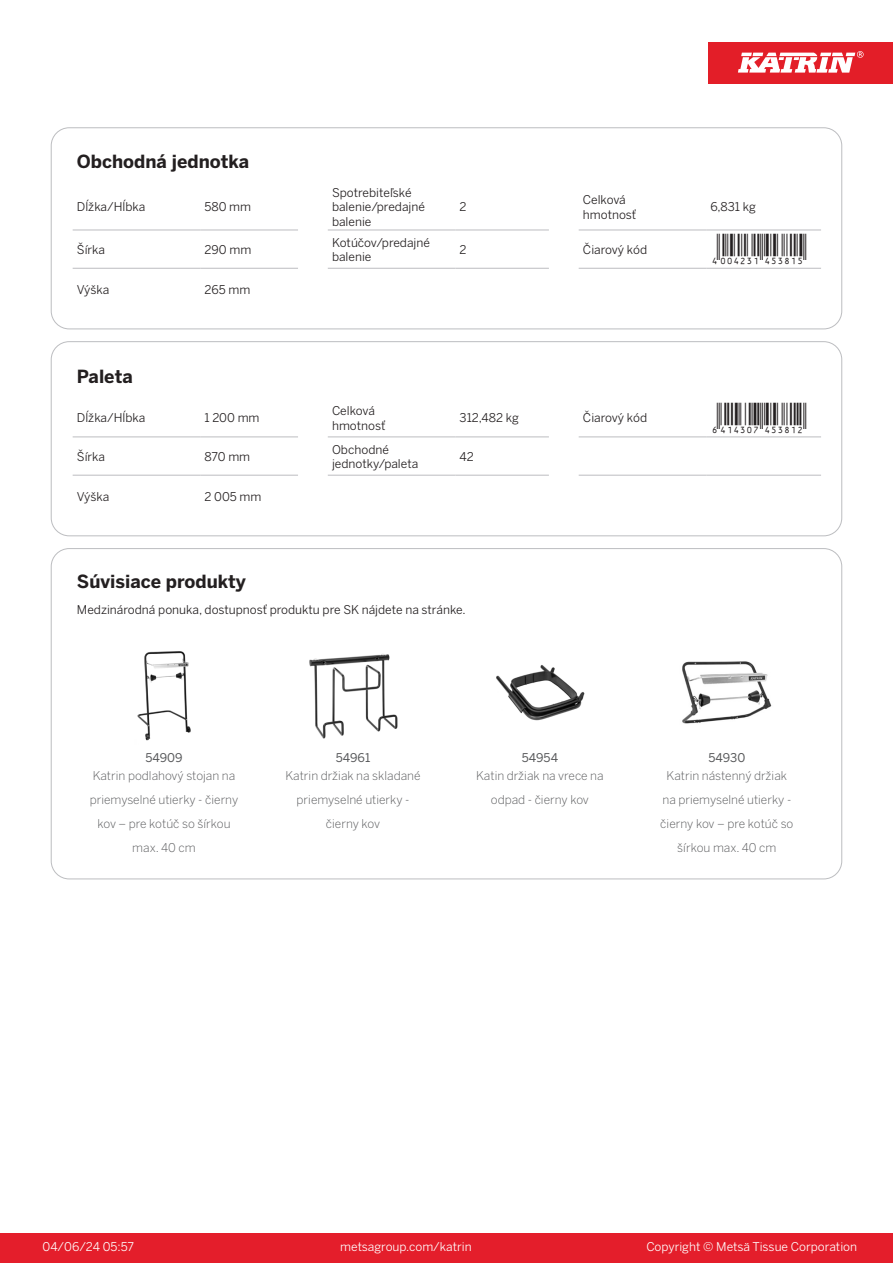
<style>
.page{position:relative;width:893px;height:1263px;background:#fff}
.page>*{position:absolute;margin:0;border:0;box-sizing:border-box;transform-origin:0 0}
.T_EAN{font:30px "Viisas EAN Matala";color:#231f20}
.T_TableHeader{font:700 18px "Benton Sans";color:#231f20}
.T_TableBody{font:12px/14.4px "Benton Sans";color:#231f20}
.T_RelatedName{font:300 12px/24px "Benton Sans";color:#57585a;text-align:center}
.t1{font:12px "Benton Sans";color:#fff}
.T_RelatedCode{font:12px "Benton Sans";color:#57585a}
</style>
<div class="page">
<div style="left:0;top:1233px;width:893px;height:30px;background:#e41e2b"></div>
<div style="left:708px;top:43px;width:185px;height:41px;background:#e31e28"></div>
<svg style="left:738px;top:51px;width:126px;height:22px"></svg>
<hr style="left:73px;top:230px;width:127px;height:1px;background:#bcbdc0">
<hr style="left:200px;top:230px;width:98px;height:1px;background:#bcbdc0">
<hr style="left:328px;top:230px;width:127px;height:1px;background:#bcbdc0">
<hr style="left:455px;top:230px;width:94px;height:1px;background:#bcbdc0">
<hr style="left:579px;top:230px;width:127px;height:1px;background:#bcbdc0">
<hr style="left:706px;top:230px;width:115px;height:1px;background:#bcbdc0">
<hr style="left:73px;top:268px;width:127px;height:1px;background:#bcbdc0">
<hr style="left:200px;top:268px;width:98px;height:1px;background:#bcbdc0">
<hr style="left:328px;top:268px;width:127px;height:1px;background:#bcbdc0">
<hr style="left:455px;top:268px;width:94px;height:1px;background:#bcbdc0">
<hr style="left:579px;top:268px;width:127px;height:1px;background:#bcbdc0">
<hr style="left:706px;top:268px;width:115px;height:1px;background:#bcbdc0">
<div style="left:51px;top:128px;width:791px;height:201px;border:1px solid #bcbdc0;border-radius:18px"></div>
<hr style="left:73px;top:437px;width:127px;height:1px;background:#bcbdc0">
<hr style="left:200px;top:437px;width:98px;height:1px;background:#bcbdc0">
<hr style="left:328px;top:437px;width:127px;height:1px;background:#bcbdc0">
<hr style="left:455px;top:437px;width:94px;height:1px;background:#bcbdc0">
<hr style="left:579px;top:437px;width:127px;height:1px;background:#bcbdc0">
<hr style="left:706px;top:437px;width:115px;height:1px;background:#bcbdc0">
<hr style="left:73px;top:475px;width:127px;height:1px;background:#bcbdc0">
<hr style="left:200px;top:475px;width:98px;height:1px;background:#bcbdc0">
<hr style="left:328px;top:475px;width:127px;height:1px;background:#bcbdc0">
<hr style="left:455px;top:475px;width:94px;height:1px;background:#bcbdc0">
<hr style="left:579px;top:475px;width:127px;height:1px;background:#bcbdc0">
<hr style="left:706px;top:475px;width:115px;height:1px;background:#bcbdc0">
<div style="left:51px;top:341px;width:791px;height:195px;border:1px solid #bcbdc0;border-radius:18px"></div>
<img style="left:137px;top:651px;width:54px;height:90px">
<img style="left:309px;top:654px;width:89px;height:85px">
<img style="left:496px;top:665px;width:89px;height:56px">
<img style="left:682px;top:661px;width:90px;height:63px">
<p class="T_TableHeader" style="left:77px;top:150px;width:174px">Obchodná jednotka</p>
<p class="T_TableBody" style="left:77px;top:200px;width:70px">Dĺžka/Hĺbka</p>
<p class="T_TableBody" style="left:204px;top:200px;width:48px">580 mm</p>
<p class="T_TableBody" style="left:332px;top:185px;width:94px">Spotrebiteľské balenie/predajné balenie</p>
<p class="T_TableBody" style="left:460px;top:200px;width:9px">2</p>
<p class="T_TableBody" style="left:583px;top:193px;width:44px">Celková</p>
<p class="T_TableBody" style="left:583px;top:207px;width:55px">hmotnosť</p>
<p class="T_TableBody" style="left:710px;top:200px;width:47px">6,831 kg</p>
<p class="T_TableBody" style="left:77px;top:242px;width:30px">Šírka</p>
<p class="T_TableBody" style="left:204px;top:242px;width:48px">290 mm</p>
<p class="T_TableBody" style="left:332px;top:235px;width:99px">Kotúčov/predajné balenie</p>
<p class="T_TableBody" style="left:460px;top:242px;width:9px">2</p>
<p class="T_TableBody" style="left:583px;top:242px;width:66px">Čiarový kód</p>
<p class="T_EAN" style="left:710px;top:234px;width:97px">*4004231453815*</p>
<p class="T_TableBody" style="left:77px;top:283px;width:34px">Výška</p>
<p class="T_TableBody" style="left:204px;top:283px;width:47px">265 mm</p>
<p class="T_TableHeader" style="left:77px;top:365px;width:57px">Paleta</p>
<p class="T_TableBody" style="left:77px;top:411px;width:70px">Dĺžka/Hĺbka</p>
<p class="T_TableBody" style="left:204px;top:411px;width:57px">1 200 mm</p>
<p class="T_TableBody" style="left:77px;top:449px;width:30px">Šírka</p>
<p class="T_TableBody" style="left:204px;top:449px;width:47px">870 mm</p>
<p class="T_TableBody" style="left:77px;top:490px;width:34px">Výška</p>
<p class="T_TableBody" style="left:204px;top:490px;width:59px">2 005 mm</p>
<p class="T_TableBody" style="left:332px;top:404px;width:44px">Celková</p>
<p class="T_TableBody" style="left:332px;top:418px;width:55px">hmotnosť</p>
<p class="T_TableBody" style="left:332px;top:442px;width:58px">Obchodné</p>
<p class="T_TableBody" style="left:332px;top:456px;width:88px">jednotky/paleta</p>
<p class="T_TableBody" style="left:460px;top:411px;width:61px">312,482 kg</p>
<p class="T_TableBody" style="left:583px;top:411px;width:66px">Čiarový kód</p>
<p class="T_EAN" style="left:710px;top:402px;width:97px">*6414307453812*</p>
<p class="T_TableBody" style="left:460px;top:449px;width:16px">42</p>
<p class="T_TableHeader" style="left:77px;top:571px;width:171px">Súvisiace produkty</p>
<p class="T_TableBody" style="left:77px;top:602px;width:390px">Medzinárodná ponuka, dostupnosť produktu pre SK nájdete na stránke.</p>
<p class="T_RelatedCode" style="left:145px;top:751px;width:39px">54909</p>
<p class="T_RelatedCode" style="left:336px;top:751px;width:36px">54961</p>
<p class="T_RelatedCode" style="left:522px;top:751px;width:38px">54954</p>
<p class="T_RelatedCode" style="left:708px;top:751px;width:38px">54930</p>
<p class="T_RelatedName" style="left:90px;top:764px;width:150px">Katrin podlahový stojan na priemyselné utierky - čierny kov – pre kotúč so šírkou max. 40 cm</p>
<p class="T_RelatedName" style="left:286px;top:764px;width:136px">Katrin držiak na skladané priemyselné utierky - čierny kov</p>
<p class="T_RelatedName" style="left:476px;top:764px;width:129px">Katin držiak na vrece na odpad - čierny kov</p>
<p class="T_RelatedName" style="left:660px;top:764px;width:135px">Katrin nástenný držiak na priemyselné utierky - čierny kov – pre kotúč so šírkou max. 40 cm</p>
<p class="t1" style="left:43px;top:1239px;width:93px">04/06/24 05:57</p>
<p class="t1" style="left:340px;top:1239px;width:133px">metsagroup.com/katrin</p>
<p class="t1" style="left:646px;top:1239px;width:212px">Copyright © Metsä Tissue Corporation</p>
</div>
